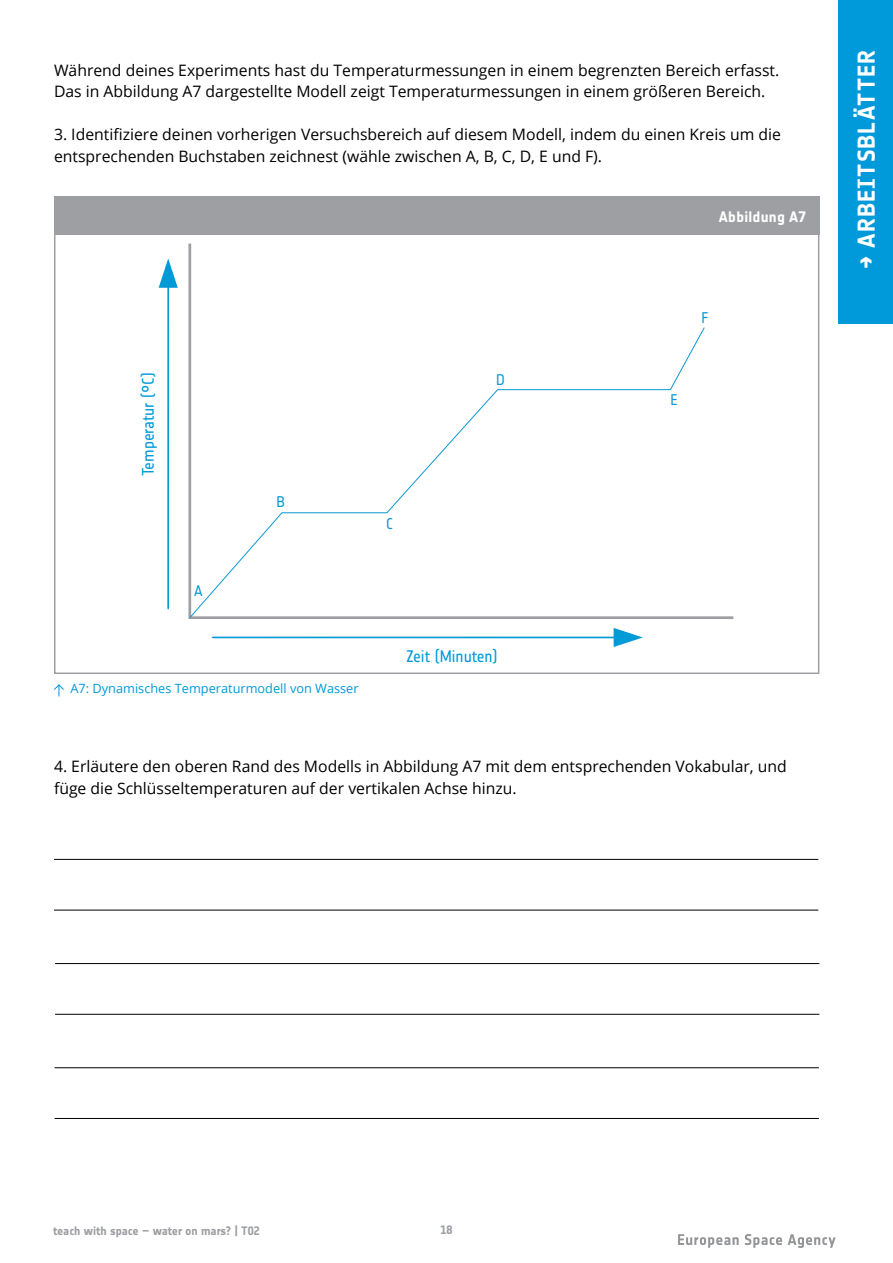
<style>
.page{position:relative;width:893px;height:1263px;background:#fff}
.page>*{position:absolute;margin:0;border:0;box-sizing:border-box;transform-origin:0 0}
.t1{font:700 24px "Notes Esa";letter-spacing:.045em;color:#fff}
.t2{font:16.5px "Notes Esa";letter-spacing:-.005em;color:#009ada}
.t3{font:15.75px/21.5px "Open Sans";color:#000}
.t4{font:15.3px "Notes Esa";letter-spacing:.02em;color:#0c99d5}
.t5{font:700 15px "Notes Esa";letter-spacing:.02em;color:#fff}
.t6{font:12.75px "Open Sans";color:#009ada}
.t7{font:700 12px "Notes Esa";letter-spacing:-.005em;color:#9d9fa2}
</style>
<div class="page">
<svg style="left:678px;top:1234px;width:158px;height:14px"></svg>
<div style="left:839px;top:0;width:54px;height:323px;background:#009ada"></div>
<svg style="left:188px;top:326px;width:518px;height:293px"></svg>
<svg style="left:159px;top:258px;width:19px;height:351px"></svg>
<svg style="left:212px;top:628px;width:431px;height:19px"></svg>
<svg style="left:54px;top:684px;width:10px;height:12px"></svg>
<div style="left:54px;top:197px;width:765px;height:38px;background:#9d9fa2"></div>
<hr style="left:54px;top:859px;width:764px;height:1px;background:#000">
<hr style="left:54px;top:910px;width:764px;height:1px;background:#000">
<hr style="left:55px;top:963px;width:764px;height:1px;background:#000">
<hr style="left:55px;top:1014px;width:764px;height:1px;background:#000">
<hr style="left:55px;top:1067px;width:764px;height:1px;background:#000">
<hr style="left:55px;top:1118px;width:764px;height:1px;background:#000">
<div style="left:134px;top:349px;width:26px;height:127px;background:#fff"></div>
<div style="left:406px;top:643px;width:110px;height:25px;background:#fff"></div>
<p class="t3" style="left:54px;top:59px;width:727px">Während deines Experiments hast du Temperaturmessungen in einem begrenzten Bereich erfasst.<br>Das in Abbildung A7 dargestellte Modell zeigt Temperaturmessungen in einem größeren Bereich.</p>
<p class="t3" style="left:54px;top:123px;width:728px">3. Identifiziere deinen vorherigen Versuchsbereich auf diesem Modell, indem du einen Kreis um die entsprechenden Buchstaben zeichnest (wähle zwischen A, B, C, D, E und F).</p>
<p class="t4" style="left:135px;top:471px;width:109px;rotate:-90deg">temperature (°C)</p>
<p class="t2" style="left:139px;top:476px;width:105px;rotate:-90deg">Temperatur (°C)</p>
<p class="t4" style="left:194px;top:582px;width:10px">A</p>
<p class="t4" style="left:277px;top:493px;width:10px">B</p>
<p class="t6" style="left:71px;top:680px;width:290px">A7: Dynamisches Temperaturmodell von Wasser</p>
<p class="t4" style="left:496px;top:371px;width:10px">D</p>
<p class="t4" style="left:386px;top:515px;width:8px">C</p>
<p class="t2" style="left:406px;top:647px;width:92px">Zeit (Minuten)</p>
<p class="t4" style="left:413px;top:649px;width:97px">time (minutes)</p>
<p class="t5" style="left:719px;top:208px;width:89px">Abbildung A7</p>
<p class="t4" style="left:701px;top:309px;width:9px">F</p>
<p class="t4" style="left:670px;top:390px;width:9px">E</p>
<p class="t3" style="left:54px;top:755px;width:734px">4. Erläutere den oberen Rand des Modells in Abbildung A7 mit dem entsprechenden Vokabular, und füge die Schlüsseltemperaturen auf der vertikalen Achse hinzu.</p>
<h1 class="t1" style="left:852px;top:269px;width:221px;rotate:-90deg">→ ARBEITSBLÄTTER</h1>
<p class="t7" style="left:53px;top:1224px;width:208px">teach with space – water on mars? | T02</p>
<p class="t7" style="left:440px;top:1223px;width:13px">18</p>
</div>
